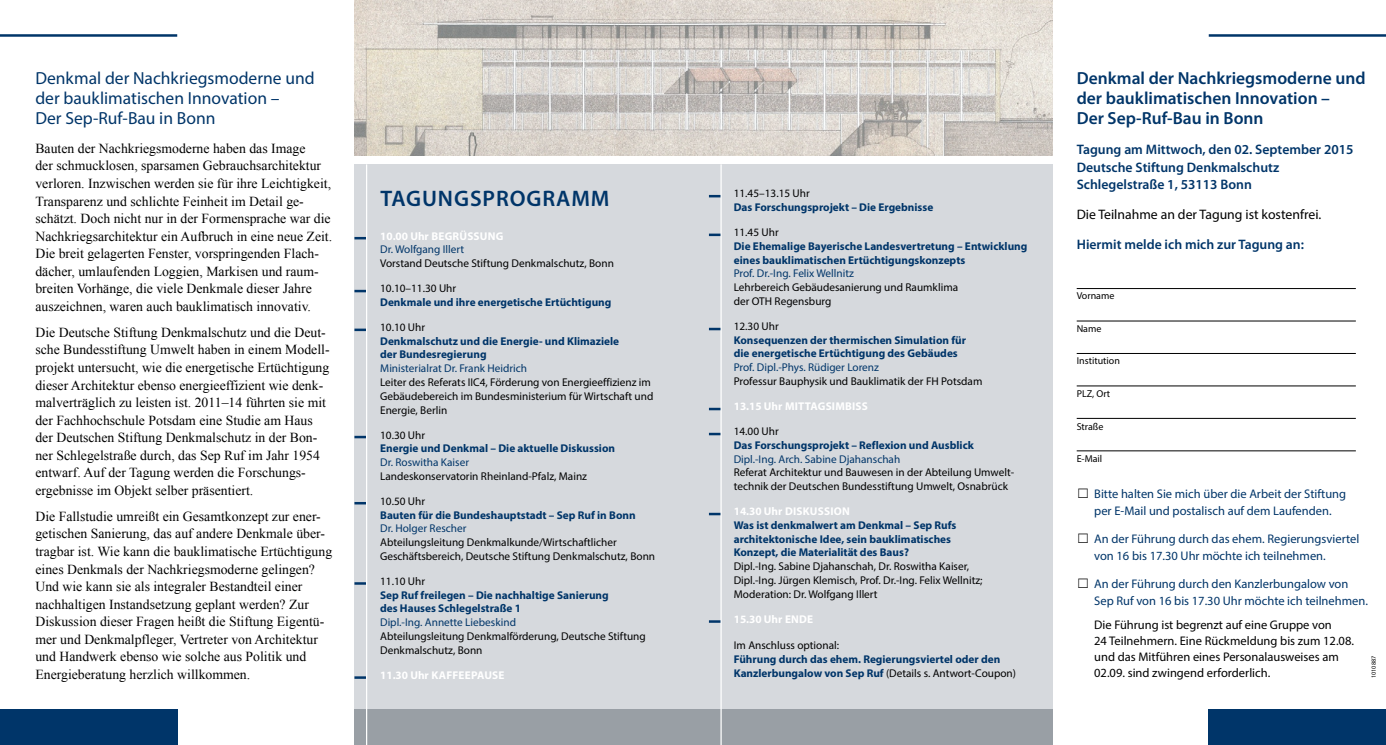
<style>
.page{position:relative;width:1386px;height:745px;background:#fff}
.page>*{position:absolute;margin:0;border:0;box-sizing:border-box;transform-origin:0 0}
.t1{font:600 22.5px "Myriad Pro";letter-spacing:.04em;color:#003569}
.t2{font:17.5px/20px "Myriad Pro";color:#003569}
.t3{font:600 17.5px/20px "Myriad Pro";color:#003569}
.t4{font:13.75px/17.5px "Times New Roman";color:#000}
.t5{font:600 13.75px/17.5px "Myriad Pro";color:#003569}
.t6{font:13.75px "Myriad Pro";color:#000}
.t7{font:12.5px/16.2px "Myriad Pro";color:#003569}
.t8{font:12.5px/16.2px "Myriad Pro";color:#000}
.t9{font:11.25px/13.8px "Myriad Pro";color:#000}
.t10{font:700 11.25px/13.8px "Myriad Pro";color:#003569}
.t11{font:11.25px "Myriad Pro";color:#003569}
.t12{font:700 11.25px "Myriad Pro";letter-spacing:.02em;color:#fff}
.t13{font:700 11.25px "Myriad Pro";color:#fff}
.t14{font:10px "Myriad Pro";color:#000}
.t15{font:6.25px "Myriad Pro";color:#000}
.s1{font-weight:400;color:#000}
.s2{color:#000}
</style>
<div class="page">
<img style="left:354px;top:0;width:698px;height:155px">
<div style="left:354px;top:164px;width:698px;height:580px;background:#d6d9dd"></div>
<div style="left:0;top:709px;width:177px;height:35px;background:#003569"></div>
<div style="left:354px;top:709px;width:698px;height:35px;background:#999fa5"></div>
<div style="left:1208px;top:709px;width:177px;height:35px;background:#003569"></div>
<hr style="left:0;top:34px;width:177px;height:3px;background:#003569">
<hr style="left:366px;top:164px;width:1px;height:580px;background:#fff">
<hr style="left:1208px;top:34px;width:177px;height:3px;background:#003569">
<svg style="left:354px;top:237px;width:12px;height:2px"></svg>
<svg style="left:354px;top:289px;width:12px;height:3px"></svg>
<svg style="left:354px;top:328px;width:12px;height:3px"></svg>
<svg style="left:354px;top:435px;width:12px;height:3px"></svg>
<svg style="left:354px;top:502px;width:12px;height:2px"></svg>
<svg style="left:354px;top:582px;width:12px;height:2px"></svg>
<svg style="left:354px;top:676px;width:12px;height:2px"></svg>
<hr style="left:1076px;top:288px;width:279px;height:1px;background:#000">
<hr style="left:1076px;top:320px;width:279px;height:1px;background:#000">
<hr style="left:1076px;top:353px;width:279px;height:1px;background:#000">
<hr style="left:1076px;top:385px;width:279px;height:1px;background:#000">
<hr style="left:1076px;top:418px;width:279px;height:1px;background:#000">
<hr style="left:1076px;top:450px;width:279px;height:1px;background:#000">
<hr style="left:720px;top:164px;width:1px;height:580px;background:#fff">
<svg style="left:709px;top:195px;width:11px;height:2px"></svg>
<svg style="left:709px;top:327px;width:11px;height:3px"></svg>
<svg style="left:709px;top:407px;width:11px;height:3px"></svg>
<svg style="left:709px;top:512px;width:11px;height:3px"></svg>
<svg style="left:709px;top:620px;width:11px;height:2px"></svg>
<svg style="left:709px;top:233px;width:11px;height:3px"></svg>
<svg style="left:709px;top:432px;width:11px;height:3px"></svg>
<p class="t2" style="left:35px;top:68px;width:281px">Denkmal der Nachkriegsmoderne und der bauklimatischen Innovation –<br>Der Sep-Ruf-Bau in Bonn</p>
<p class="t4" style="left:35px;top:139px;width:298px">Bauten der Nachkriegsmoderne haben das Image<br>der schmucklosen, sparsamen Gebrauchsarchitektur verloren. Inzwischen werden sie für ihre Leichtigkeit, Transparenz und schlichte Feinheit im Detail ge&shy;schätzt. Doch nicht nur in der Formensprache war die Nachkriegsarchitektur ein Aufbruch in eine neue Zeit.<br>Die breit gelagerten Fenster, vorspringenden Flach&shy;dächer, umlaufenden Loggien, Markisen und raum&shy;breiten Vorhänge, die viele Denkmale dieser Jahre auszeichnen, waren auch bauklimatisch innovativ.</p>
<p class="t4" style="left:35px;top:323px;width:296px">Die Deutsche Stiftung Denkmalschutz und die Deut&shy;sche Bundesstiftung Umwelt haben in einem Modell&shy;projekt untersucht, wie die energetische Ertüchtigung dieser Architektur ebenso energieeffizient wie denk&shy;malverträglich zu leisten ist. 2011–14 führten sie mit der Fachhochschule Potsdam eine Studie am Haus der Deutschen Stiftung Denkmalschutz in der Bon&shy;ner Schlegelstraße durch, das Sep Ruf im Jahr 1954 entwarf. Auf der Tagung werden die Forschungs&shy;ergebnisse im Objekt selber präsentiert.</p>
<p class="t4" style="left:35px;top:507px;width:298px">Die Fallstudie umreißt ein Gesamtkonzept zur ener&shy;getischen Sanierung, das auf andere Denkmale über&shy;tragbar ist. Wie kann die bauklimatische Ertüchtigung eines Denkmals der Nachkriegsmoderne gelingen?<br>Und wie kann sie als integraler Bestandteil einer nachhaltigen Instandsetzung geplant werden? Zur Diskussion dieser Fragen heißt die Stiftung Eigentü&shy;mer und Denkmalpfleger, Vertreter von Architektur und Handwerk ebenso wie solche aus Politik und Energieberatung herzlich willkommen.</p>
<h1 class="t1" style="left:380px;top:184px;width:231px">TAGUNGSPROGRAMM</h1>
<p class="t12" style="left:380px;top:228px;width:125px">10.00 Uhr BEGRÜSSUNG</p>
<p class="t11" style="left:380px;top:242px;width:86px">Dr. Wolfgang Illert</p>
<p class="t9" style="left:380px;top:256px;width:235px">Vorstand Deutsche Stiftung Denkmalschutz, Bonn</p>
<p class="t9" style="left:380px;top:281px;width:78px">10.10–11.30 Uhr</p>
<p class="t10" style="left:380px;top:295px;width:233px">Denkmale und ihre energetische Ertüchtigung</p>
<p class="t9" style="left:380px;top:320px;width:46px">10.10 Uhr</p>
<p class="t10" style="left:380px;top:333px;width:240px">Denkmalschutz und die Energie- und Klimaziele der Bundesregierung</p>
<p class="t11" style="left:380px;top:361px;width:148px">Ministerialrat Dr. Frank Heidrich</p>
<p class="t9" style="left:380px;top:375px;width:275px">Leiter des Referats IIC4, Förderung von Energieeffizienz im<br>Gebäudebereich im Bundesministerium für Wirtschaft und<br>Energie, Berlin</p>
<p class="t9" style="left:380px;top:427px;width:46px">10.30 Uhr</p>
<p class="t10" style="left:380px;top:441px;width:236px">Energie und Denkmal – Die aktuelle Diskussion</p>
<p class="t11" style="left:380px;top:455px;width:90px">Dr. Roswitha Kaiser</p>
<p class="t9" style="left:380px;top:468px;width:208px">Landeskonservatorin Rheinland-Pfalz, Mainz</p>
<p class="t9" style="left:380px;top:493px;width:46px">10.50 Uhr</p>
<p class="t10" style="left:380px;top:507px;width:257px">Bauten für die Bundeshauptstadt – Sep Ruf in Bonn</p>
<p class="t11" style="left:380px;top:521px;width:88px">Dr. Holger Rescher</p>
<p class="t9" style="left:380px;top:535px;width:276px">Abteilungsleitung Denkmalkunde/Wirtschaftlicher<br>Geschäftsbereich, Deutsche Stiftung Denkmalschutz, Bonn</p>
<p class="t9" style="left:380px;top:573px;width:46px">11.10 Uhr</p>
<p class="t10" style="left:380px;top:587px;width:230px">Sep Ruf freilegen – Die nachhaltige Sanierung des Hauses Schlegelstraße 1</p>
<p class="t11" style="left:380px;top:615px;width:137px">Dipl.-Ing. Annette Liebeskind</p>
<p class="t9" style="left:380px;top:628px;width:267px">Abteilungsleitung Denkmalförderung, Deutsche Stiftung<br>Denkmalschutz, Bonn</p>
<p class="t12" style="left:380px;top:667px;width:126px">11.30 Uhr KAFFEEPAUSE</p>
<p class="t3" style="left:1076px;top:68px;width:290px">Denkmal der Nachkriegsmoderne und der bauklimatischen Innovation –<br>Der Sep-Ruf-Bau in Bonn</p>
<p class="t5" style="left:1076px;top:140px;width:278px">Tagung am Mittwoch, den 02. September 2015<br>Deutsche Stiftung Denkmalschutz<br>Schlegelstraße 1, 53113 Bonn</p>
<p class="t6" style="left:1076px;top:206px;width:246px">Die Teilnahme an der Tagung ist kostenfrei.</p>
<p class="t5" style="left:1076px;top:235px;width:229px">Hiermit melde ich mich zur Tagung an:</p>
<p class="t9" style="left:733px;top:186px;width:78px">11.45–13.15 Uhr</p>
<p class="t10" style="left:733px;top:200px;width:201px">Das Forschungsprojekt – Die Ergebnisse</p>
<p class="t9" style="left:733px;top:225px;width:47px">11.45 Uhr</p>
<p class="t10" style="left:733px;top:239px;width:295px">Die Ehemalige Bayerische Landesvertretung – Entwicklung eines bauklimatischen Ertüchtigungskonzepts</p>
<p class="t11" style="left:733px;top:266px;width:122px">Prof. Dr.-Ing. Felix Wellnitz</p>
<p class="t9" style="left:733px;top:280px;width:226px">Lehrbereich Gebäudesanierung und Raumklima der OTH Regensburg</p>
<p class="t9" style="left:733px;top:319px;width:47px">12.30 Uhr</p>
<p class="t10" style="left:733px;top:332px;width:234px">Konsequenzen der thermischen Simulation für die energetische Ertüchtigung des Gebäudes</p>
<p class="t11" style="left:733px;top:360px;width:147px">Prof. Dipl.-Phys. Rüdiger Lorenz</p>
<p class="t9" style="left:733px;top:374px;width:250px">Professur Bauphysik und Bauklimatik der FH Potsdam</p>
<p class="t12" style="left:733px;top:398px;width:136px">13.15 Uhr MITTAGSIMBISS</p>
<p class="t9" style="left:733px;top:424px;width:47px">14.00 Uhr</p>
<p class="t10" style="left:733px;top:437px;width:241px">Das Forschungsprojekt – Reflexion und Ausblick</p>
<p class="t11" style="left:733px;top:451px;width:168px">Dipl.-Ing. Arch. Sabine Djahanschah</p>
<p class="t9" style="left:733px;top:465px;width:282px">Referat Architektur und Bauwesen in der Abteilung Umwelt&shy;technik der Deutschen Bundesstiftung Umwelt, Osnabrück</p>
<p class="t12" style="left:733px;top:503px;width:118px">14.30 Uhr DISKUSSION</p>
<p class="t10" style="left:733px;top:517px;width:224px">Was ist denkmalwert am Denkmal – Sep Rufs architektonische Idee, sein bauklimatisches<br>Konzept, die Materialität des Baus?</p>
<p class="t9" style="left:733px;top:559px;width:250px">Dipl.-Ing. Sabine Djahanschah, Dr. Roswitha Kaiser,<br>Dipl.-Ing. Jürgen Klemisch, Prof. Dr.-Ing. Felix Wellnitz;<br>Moderation: Dr. Wolfgang Illert</p>
<p class="t13" style="left:733px;top:611px;width:81px">15.30 Uhr ENDE</p>
<p class="t9" style="left:733px;top:637px;width:107px">Im Anschluss optional:</p>
<p class="t10" style="left:733px;top:651px;width:284px">Führung durch das ehem. Regierungsviertel oder den<br>Kanzlerbungalow von Sep Ruf <span class="s1">(Details s. Antwort-Coupon)</span></p>
<p class="t15" style="left:1369px;top:677px;width:24px;rotate:-90deg">1010887</p>
<p class="t14" style="left:1076px;top:289px;width:39px">Vorname</p>
<p class="t14" style="left:1076px;top:322px;width:26px">Name</p>
<p class="t14" style="left:1076px;top:354px;width:45px">Institution</p>
<p class="t14" style="left:1076px;top:387px;width:35px">PLZ, Ort</p>
<p class="t14" style="left:1076px;top:419px;width:28px">Straße</p>
<p class="t14" style="left:1076px;top:452px;width:27px">E-Mail</p>
<p class="t7" style="left:1076px;top:485px;width:271px;text-align:center"><span class="s2">□</span> Bitte halten Sie mich über die Arbeit der Stiftung per E-Mail und postalisch auf dem Laufenden.</p>
<p class="t7" style="left:1094px;top:530px;width:267px;text-indent:-18px"><span class="s2">□</span> An der Führung durch das ehem. Regierungsviertel von 16 bis 17.30 Uhr möchte ich teilnehmen.</p>
<p class="t7" style="left:1094px;top:575px;width:275px;text-indent:-18px"><span class="s2">□</span> An der Führung durch den Kanzlerbungalow von<br>Sep Ruf von 16 bis 17.30 Uhr möchte ich teilnehmen.</p>
<p class="t8" style="left:1094px;top:615px;width:261px">Die Führung ist begrenzt auf eine Gruppe von<br>24 Teilnehmern. Eine Rückmeldung bis zum 12.08. und das Mitführen eines Personalausweises am 02.09. sind zwingend erforderlich.</p>
</div>
